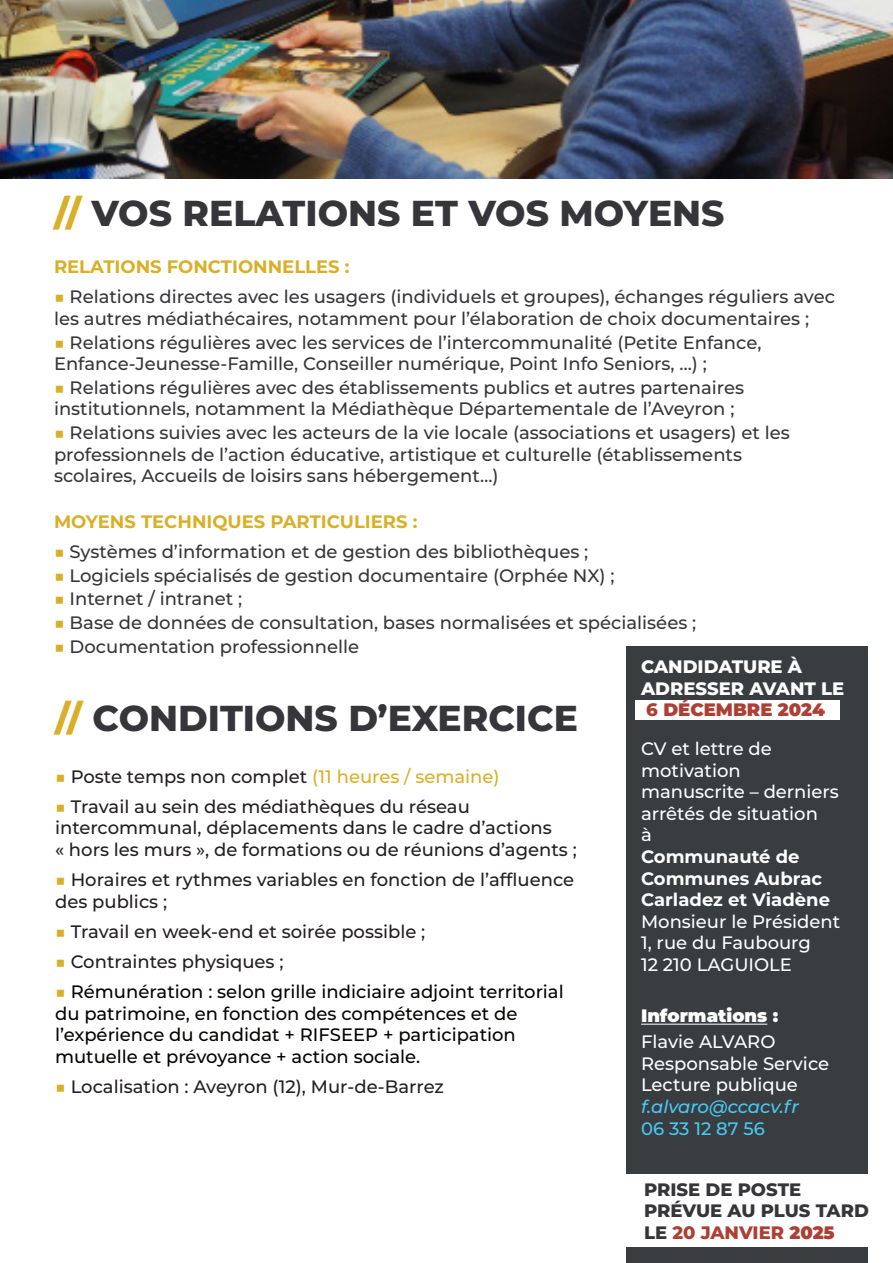
<style>
.page{position:relative;width:893px;height:1263px;background:#fff}
.page>*{position:absolute;margin:0;border:0;box-sizing:border-box;transform-origin:0 0}
.t1{font:800 36px "Montserrat";color:#363539}
.t2{font:500 18px/21.6px "Montserrat";color:#363539}
.t3{font:500 18px/21.6px "Montserrat";color:#231f20}
.t4{font:500 18px/21.6px "Montserrat";color:#040503}
.t5{font:500 18px/21.6px "Montserrat";color:#fff}
.t6{font:700 18px "Montserrat";color:#d9af27}
.t7{font:700 18px/21.6px "Montserrat";color:#fff}
.t8{font:800 18px/21.6px "Montserrat";color:#363539}
.t9{font:800 18px/21.6px "Montserrat";color:#fff}
.t10{font:italic 500 18px/21.6px "Montserrat";letter-spacing:-.005em;color:#49c9f4}
.t11{font:900 18px "Montserrat";color:#fff}
.s1{color:#d9af27}
.s2{color:#ac4035}
.s3{font-weight:900;color:#ac4035}
.s4{font-style:normal}
</style>
<div class="page">
<div style="left:626px;top:646px;width:242px;height:617px;background:#393d40"></div>
<div style="left:635px;top:701px;width:205px;height:19px;background:#fff"></div>
<hr style="left:641px;top:1024px;width:126px;height:1px;background:#fff">
<div style="left:605px;top:1175px;width:288px;height:72px;background:#fff"></div>
<img style="left:0;top:0;width:893px;height:179px">
<p class="t1" style="left:54px;top:187px;width:672px"><span class="s1">//</span> VOS RELATIONS ET VOS MOYENS</p>
<p class="t6" style="left:54px;top:254px;width:297px">RELATIONS FONCTIONNELLES :</p>
<p class="t2" style="left:54px;top:285px;width:782px"><span class="s1">■</span> Relations directes avec les usagers (individuels et groupes), échanges réguliers avec les autres médiathécaires, notamment pour l’élaboration de choix documentaires ;</p>
<p class="t2" style="left:54px;top:331px;width:709px"><span class="s1">■</span> Relations régulières avec les services de l’intercommunalité (Petite Enfance,<br>Enfance-Jeunesse-Famille, Conseiller numérique, Point Info Seniors, …) ;</p>
<p class="t2" style="left:54px;top:376px;width:692px"><span class="s1">■</span> Relations régulières avec des établissements publics et autres partenaires institutionnels, notamment la Médiathèque Départementale de l’Aveyron ;</p>
<p class="t2" style="left:54px;top:421px;width:737px"><span class="s1">■</span> Relations suivies avec les acteurs de la vie locale (associations et usagers) et les professionnels de l’action éducative, artistique et culturelle (établissements scolaires, Accueils de loisirs sans hébergement…)</p>
<p class="t6" style="left:54px;top:508px;width:365px">MOYENS TECHNIQUES PARTICULIERS :</p>
<p class="t2" style="left:54px;top:540px;width:536px"><span class="s1">■</span> Systèmes d’information et de gestion des bibliothèques ;</p>
<p class="t2" style="left:54px;top:564px;width:562px"><span class="s1">■</span> Logiciels spécialisés de gestion documentaire (Orphée NX) ;</p>
<p class="t2" style="left:54px;top:587px;width:190px"><span class="s1">■</span> Internet / intranet ;</p>
<p class="t2" style="left:54px;top:611px;width:644px"><span class="s1">■</span> Base de données de consultation, bases normalisées et spécialisées ;</p>
<p class="t2" style="left:54px;top:635px;width:307px"><span class="s1">■</span> Documentation professionnelle</p>
<p class="t9" style="left:641px;top:655px;width:205px">CANDIDATURE À<br>ADRESSER AVANT LE<br><span class="s2">6</span> <span class="s3">DÉCEMBRE 2024</span></p>
<p class="t5" style="left:641px;top:737px;width:199px">CV et lettre de motivation manuscrite – derniers arrêtés de situation</p>
<p class="t5" style="left:641px;top:823px;width:12px">à</p>
<p class="t7" style="left:641px;top:845px;width:191px">Communauté de<br>Communes Aubrac<br>Carladez et Viadène</p>
<p class="t5" style="left:641px;top:910px;width:201px">Monsieur le Président</p>
<p class="t5" style="left:641px;top:931px;width:171px">1, rue du Faubourg</p>
<p class="t5" style="left:641px;top:953px;width:153px">12 210 LAGUIOLE</p>
<p class="t11" style="left:641px;top:1002px;width:139px">Informations :</p>
<p class="t5" style="left:641px;top:1030px;width:190px">Flavie ALVARO<br>Responsable Service<br>Lecture publique</p>
<p class="t10" style="left:641px;top:1095px;width:159px">f.alvaro@ccacv.fr<br><span class="s4">06 33 12 87 56</span></p>
<p class="t1" style="left:55px;top:692px;width:524px"><span class="s1">//</span> CONDITIONS D’EXERCICE</p>
<p class="t3" style="left:55px;top:765px;width:446px"><span class="s1">■</span> Poste temps non complet <span class="s1">(11 heures / semaine)</span></p>
<p class="t3" style="left:55px;top:795px;width:523px"><span class="s1">■</span> Travail au sein des médiathèques du réseau intercommunal, déplacements dans le cadre d’actions<br>« hors les murs », de formations ou de réunions d’agents ;</p>
<p class="t3" style="left:55px;top:868px;width:521px"><span class="s1">■</span> Horaires et rythmes variables en fonction de l’affluence des publics ;</p>
<p class="t3" style="left:55px;top:920px;width:372px"><span class="s1">■</span> Travail en week-end et soirée possible ;</p>
<p class="t3" style="left:55px;top:950px;width:230px"><span class="s1">■</span> Contraintes physiques ;</p>
<p class="t4" style="left:55px;top:980px;width:510px"><span class="s1">■</span> Rémunération : selon grille indiciaire adjoint territorial du patrimoine, en fonction des compétences et de l’expérience du candidat + RIFSEEP + participation mutuelle et prévoyance + action sociale.</p>
<p class="t3" style="left:55px;top:1075px;width:390px"><span class="s1">■</span> Localisation : Aveyron (12), Mur-de-Barrez</p>
<p class="t8" style="left:644px;top:1177px;width:226px">PRISE DE POSTE<br>PRÉVUE AU PLUS TARD<br>LE <span class="s2">20 JANVIER</span> <span class="s3">2025</span></p>
</div>
